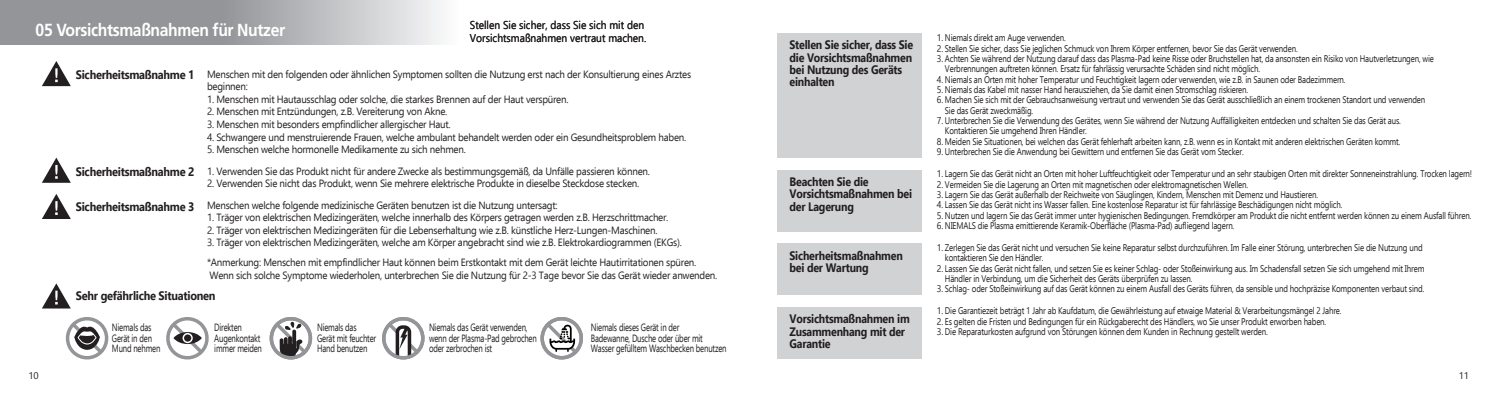
<style>
.page{position:relative;width:1489px;height:397px;background:#fff}
.page>*{position:absolute;margin:0;border:0;box-sizing:border-box;transform-origin:0 0}
.t1{font:700 17.5px "Frutiger LT Std";letter-spacing:-.025em;color:#fff;scale:.9 1}
.t2{font:700 12.25px/12.2px "Ebrima";letter-spacing:-.02em;color:#231f20;scale:.87 1}
.t3{font:700 12.25px "Ebrima";letter-spacing:-.02em;color:#231f20;scale:.9 1}
.t4{font:11.38px/13.7px "Ebrima";color:#231f20;scale:.9 1}
.t5{font:10.5px/12.6px "Ebrima";letter-spacing:-.025em;color:#231f20;scale:.93 1}
.t6{font:10.5px/10.5px "Ebrima";letter-spacing:-.025em;color:#231f20;scale:.74 1}
.t7{font:9.62px "Ebrima";letter-spacing:-.02em;color:#231f20;scale:.9 1}
.t8{font:9.62px/20.7px "Ebrima";letter-spacing:-.02em;color:#231f20;scale:.82 1}
.t9{font:9.62px "Ebrima";letter-spacing:-.02em;color:#231f20}
</style>
<div class="page">
<svg style="left:0;top:0;width:441px;height:45px;background:#aaacae"></svg>
<svg style="left:42px;top:61px;width:29px;height:25px"></svg>
<svg style="left:42px;top:158px;width:29px;height:25px"></svg>
<svg style="left:42px;top:194px;width:29px;height:25px"></svg>
<svg style="left:42px;top:283px;width:66px;height:77px"></svg>
<svg style="left:166px;top:317px;width:43px;height:43px"></svg>
<svg style="left:269px;top:317px;width:43px;height:43px"></svg>
<svg style="left:382px;top:317px;width:43px;height:43px"></svg>
<div style="left:777px;top:33px;width:144px;height:125px;background:#d1d2d4"></div>
<div style="left:777px;top:170px;width:144px;height:61px;background:#d1d2d4"></div>
<div style="left:777px;top:244px;width:144px;height:51px;background:#d1d2d4"></div>
<div style="left:777px;top:307px;width:144px;height:52px;background:#d1d2d4"></div>
<svg style="left:540px;top:317px;width:43px;height:43px"></svg>
<h1 class="t1" style="left:36px;top:19px;width:279px">05 Vorsichtsmaßnahmen für Nutzer</h1>
<p class="t4" style="left:470px;top:18px;width:197px">Stellen Sie sicher, dass Sie sich mit den<br>Vorsichtsmaßnahmen vertraut machen.</p>
<p class="t3" style="left:76px;top:66px;width:133px">Sicherheitsmaßnahme 1</p>
<p class="t5" style="left:207px;top:67px;width:522px">Menschen mit den folgenden oder ähnlichen Symptomen sollten die Nutzung erst nach der Konsultierung eines Arztes beginnen:</p>
<p class="t5" style="left:207px;top:93px;width:390px">1. Menschen mit Hautausschlag oder solche, die starkes Brennen auf der Haut verspüren.</p>
<p class="t5" style="left:207px;top:105px;width:260px">2. Menschen mit Entzündungen, z.B. Vereiterung von Akne.</p>
<p class="t5" style="left:207px;top:118px;width:263px">3. Menschen mit besonders empfindlicher allergischer Haut.</p>
<p class="t5" style="left:207px;top:130px;width:517px">4. Schwangere und menstruierende Frauen, welche ambulant behandelt werden oder ein Gesundheitsproblem haben.</p>
<p class="t5" style="left:207px;top:143px;width:280px">5. Menschen welche hormonelle Medikamente zu sich nehmen.</p>
<p class="t5" style="left:207px;top:164px;width:478px">1. Verwenden Sie das Produkt nicht für andere Zwecke als bestimmungsgemäß, da Unfälle passieren können.</p>
<p class="t5" style="left:207px;top:172px;width:466px;line-height:21.3px">2. Verwenden Sie nicht das Produkt, wenn Sie mehrere elektrische Produkte in dieselbe Steckdose stecken.<br>Menschen welche folgende medizinische Geräten benutzen ist die Nutzung untersagt:</p>
<p class="t5" style="left:207px;top:211px;width:497px">1. Träger von elektrischen Medizingeräten, welche innerhalb des Körpers getragen werden z.B. Herzschrittmacher.</p>
<p class="t5" style="left:207px;top:223px;width:486px">2. Träger von elektrischen Medizingeräten für die Lebenserhaltung wie z.B. künstliche Herz-Lungen-Maschinen.</p>
<p class="t5" style="left:207px;top:233px;width:527px;line-height:19.6px">3. Träger von elektrischen Medizingeräten, welche am Körper angebracht sind wie z.B. Elektrokardiogrammen (EKGs). *Anmerkung: Menschen mit empfindlicher Haut können beim Erstkontakt mit dem Gerät leichte Hautirritationen spüren.</p>
<p class="t5" style="left:209px;top:268px;width:547px">Wenn sich solche Symptome wiederholen, unterbrechen Sie die Nutzung für 2-3 Tage bevor Sie das Gerät wieder anwenden.</p>
<p class="t3" style="left:76px;top:162px;width:133px">Sicherheitsmaßnahme 2</p>
<p class="t3" style="left:76px;top:197px;width:133px">Sicherheitsmaßnahme 3</p>
<p class="t3" style="left:76px;top:287px;width:157px">Sehr gefährliche Situationen</p>
<p class="t6" style="left:112px;top:322px;width:67px">Niemals das<br>Gerät in den<br>Mund nehmen</p>
<p class="t6" style="left:214px;top:322px;width:66px">Direkten<br>Augenkontakt immer meiden</p>
<p class="t6" style="left:317px;top:322px;width:81px">Niemals das<br>Gerät mit feuchter<br>Hand benutzen</p>
<p class="t6" style="left:429px;top:322px;width:147px">Niemals das Gerät verwenden, wenn der Plasma-Pad gebrochen oder zerbrochen ist</p>
<p class="t6" style="left:591px;top:322px;width:185px">Niemals dieses Gerät in der<br>Badewanne, Dusche oder über mit<br>Wasser gefülltem Waschbecken benutzen</p>
<p class="t2" style="left:789px;top:38px;width:144px">Stellen Sie sicher, dass Sie die Vorsichtsmaßnahmen bei Nutzung des Geräts einhalten</p>
<p class="t2" style="left:789px;top:175px;width:142px">Beachten Sie die<br>Vorsichtsmaßnahmen bei der Lagerung</p>
<p class="t2" style="left:789px;top:249px;width:132px">Sicherheitsmaßnahmen bei der Wartung</p>
<p class="t2" style="left:789px;top:312px;width:140px">Vorsichtsmaßnahmen im<br>Zusammenhang mit der<br>Garantie</p>
<p class="t7" style="left:936px;top:31px;width:144px">1. Niemals direkt am Auge verwenden.</p>
<p class="t7" style="left:936px;top:41px;width:402px">2. Stellen Sie sicher, dass Sie jeglichen Schmuck von Ihrem Körper entfernen, bevor Sie das Gerät verwenden.</p>
<p class="t7" style="left:936px;top:52px;width:554px">3. Achten Sie während der Nutzung darauf dass das Plasma-Pad keine Risse oder Bruchstellen hat, da ansonsten ein Risiko von Hautverletzungen, wie</p>
<p class="t7" style="left:936px;top:72px;width:455px">4. Niemals an Orten mit hoher Temperatur und Feuchtigkeit lagern oder verwenden, wie z.B. in Saunen oder Badezimmern.</p>
<p class="t7" style="left:936px;top:83px;width:347px">5. Niemals das Kabel mit nasser Hand herausziehen, da Sie damit einen Stromschlag riskieren.</p>
<p class="t7" style="left:936px;top:93px;width:544px">6. Machen Sie sich mit der Gebrauchsanweisung vertraut und verwenden Sie das Gerät ausschließlich an einem trockenen Standort und verwenden</p>
<p class="t7" style="left:936px;top:114px;width:517px">7. Unterbrechen Sie die Verwendung des Gerätes, wenn Sie während der Nutzung Auffälligkeiten entdecken und schalten Sie das Gerät aus.</p>
<p class="t7" style="left:936px;top:134px;width:516px">8. Meiden Sie Situationen, bei welchen das Gerät fehlerhaft arbeiten kann, z.B. wenn es in Kontakt mit anderen elektrischen Geräten kommt.</p>
<p class="t7" style="left:936px;top:145px;width:342px">9. Unterbrechen Sie die Anwendung bei Gewittern und entfernen Sie das Gerät vom Stecker.</p>
<p class="t8" style="left:944px;top:58px;width:386px">Verbrennungen auftreten können. Ersatz für fahrlässig verursachte Schäden sind nicht möglich.</p>
<p class="t8" style="left:944px;top:100px;width:175px">Sie das Gerät zweckmäßig.<br>Kontaktieren Sie umgehend Ihren Händler.</p>
<p class="t7" style="left:936px;top:167px;width:596px">1. Lagern Sie das Gerät nicht an Orten mit hoher Luftfeuchtigkeit oder Temperatur und an sehr staubigen Orten mit direkter Sonneneinstrahlung. Trocken lagern!</p>
<p class="t7" style="left:936px;top:177px;width:347px">2. Vermeiden Sie die Lagerung an Orten mit magnetischen oder elektromagnetischen Wellen.</p>
<p class="t7" style="left:936px;top:188px;width:425px">3. Lagern Sie das Gerät außerhalb der Reichweite von Säuglingen, Kindern, Menschen mit Demenz und Haustieren.</p>
<p class="t7" style="left:936px;top:198px;width:452px">4. Lassen Sie das Gerät nicht ins Wasser fallen. Eine kostenlose Reparatur ist für fahrlässige Beschädigungen nicht möglich.</p>
<p class="t7" style="left:936px;top:208px;width:595px">5. Nutzen und lagern Sie das Gerät immer unter hygienischen Bedingungen. Fremdkörper am Produkt die nicht entfernt werden können zu einem Ausfall führen.</p>
<p class="t7" style="left:936px;top:219px;width:332px">6. NIEMALS die Plasma emittierende Keramik-Oberfläche (Plasma-Pad) aufliegend lagern.</p>
<p class="t7" style="left:936px;top:241px;width:541px">1. Zerlegen Sie das Gerät nicht und versuchen Sie keine Reparatur selbst durchzuführen. Im Falle einer Störung, unterbrechen Sie die Nutzung und</p>
<p class="t7" style="left:936px;top:261px;width:543px">2. Lassen Sie das Gerät nicht fallen, und setzen Sie es keiner Schlag- oder Stoßeinwirkung aus. Im Schadensfall setzen Sie sich umgehend mit Ihrem</p>
<p class="t7" style="left:936px;top:282px;width:543px">3. Schlag- oder Stoßeinwirkung auf das Gerät können zu einem Ausfall des Geräts führen, da sensible und hochpräzise Komponenten verbaut sind.</p>
<p class="t8" style="left:944px;top:247px;width:303px">kontaktieren Sie den Händler.<br>Händler in Verbindung, um die Sicherheit des Geräts überprüfen zu lassen.</p>
<p class="t7" style="left:936px;top:304px;width:451px">1. Die Garantiezeit beträgt 1 Jahr ab Kaufdatum, die Gewährleistung auf etwaige Material &amp; Verarbeitungsmängel 2 Jahre.</p>
<p class="t7" style="left:936px;top:314px;width:434px">2. Es gelten die Fristen und Bedingungen für ein Rückgaberecht des Händlers, wo Sie unser Produkt erworben haben.</p>
<p class="t7" style="left:936px;top:325px;width:369px">3. Die Reparaturkosten aufgrund von Störungen können dem Kunden in Rechnung gestellt werden.</p>
<p class="t9" style="left:28px;top:369px;width:12px">10</p>
<p class="t9" style="left:1458px;top:369px;width:12px">11</p>
</div>
